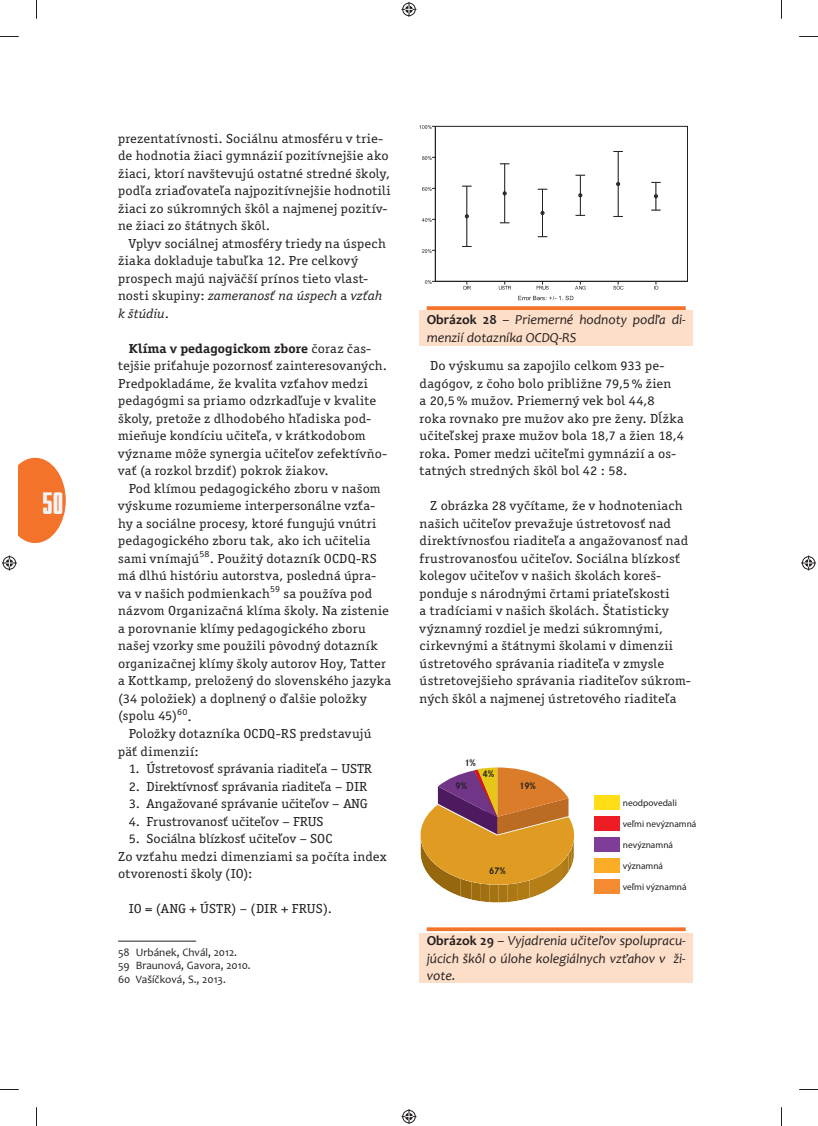
<style>
.page{position:relative;width:818px;height:1126px;background:#fff}
.page>*{position:absolute;margin:0;border:0;box-sizing:border-box;transform-origin:0 0}
.t1{font:32.5px "Futura Display DOT Compress";color:#f2f3f4}
.t2{font:italic 13.75px/17.5px "Candara";color:#231f20}
.t3{font:13.12px/17.5px "Officina Serif Itc TOT";letter-spacing:.015em;color:#231f20;scale:1.1 1}
.t4{font:11.25px/13.8px "Candara";color:#231f20}
.t5{font:700 10px "Corporate S";color:#231f20;scale:.9 1}
.t6{font:9.38px "Myriad Pro";color:#231f20}
.s1{font-style:italic}
.s2{font-weight:700}
.s3{font-weight:700;font-style:normal}
</style>
<div class="page">
<svg style="left:19px;top:458px;width:47px;height:85px"></svg>
<svg style="left:654px;top:282px;width:4px;height:7px"></svg>
<svg style="left:613px;top:282px;width:10px;height:7px"></svg>
<svg style="left:575px;top:282px;width:10px;height:7px"></svg>
<svg style="left:536px;top:282px;width:12px;height:7px"></svg>
<svg style="left:498px;top:282px;width:13px;height:7px"></svg>
<svg style="left:463px;top:282px;width:7px;height:7px"></svg>
<svg style="left:419px;top:125px;width:16px;height:4px"></svg>
<svg style="left:422px;top:156px;width:13px;height:4px"></svg>
<svg style="left:422px;top:187px;width:13px;height:4px"></svg>
<svg style="left:422px;top:218px;width:13px;height:4px"></svg>
<svg style="left:422px;top:249px;width:13px;height:4px"></svg>
<svg style="left:424px;top:280px;width:11px;height:4px"></svg>
<svg style="left:435px;top:126px;width:252px;height:156px"></svg>
<svg style="left:518px;top:296px;width:55px;height:4px"></svg>
<div style="left:594px;top:795px;width:25px;height:14px;background:#ffdd17"></div>
<div style="left:594px;top:816px;width:25px;height:14px;background:#ee1d23"></div>
<div style="left:594px;top:837px;width:25px;height:14px;background:#7e3e98"></div>
<div style="left:594px;top:858px;width:25px;height:14px;background:#fbad28"></div>
<div style="left:594px;top:879px;width:25px;height:14px;background:#f58b30"></div>
<svg style="left:420px;top:767px;width:154px;height:135px"></svg>
<div style="left:419px;top:310px;width:273px;height:35px;background:#fddec8"></div>
<svg style="left:426px;top:306px;width:259px;height:4px"></svg>
<div style="left:419px;top:932px;width:273px;height:50px;background:#fddec8"></div>
<svg style="left:426px;top:927px;width:259px;height:4px"></svg>
<hr style="left:118px;top:940px;width:78px;height:1px;background:#231f20">
<svg style="left:0;top:36px;width:19px;height:1px"></svg>
<svg style="left:799px;top:36px;width:18px;height:1px"></svg>
<svg style="left:0;top:1089px;width:19px;height:1px"></svg>
<svg style="left:799px;top:1089px;width:18px;height:1px"></svg>
<svg style="left:36px;top:0;width:1px;height:19px"></svg>
<svg style="left:36px;top:1107px;width:1px;height:18px"></svg>
<svg style="left:401px;top:2px;width:15px;height:15px"></svg>
<svg style="left:401px;top:1109px;width:15px;height:14px"></svg>
<svg style="left:2px;top:555px;width:15px;height:15px"></svg>
<svg style="left:801px;top:555px;width:14px;height:15px"></svg>
<h1 class="t1" style="left:42px;top:484px;width:22px">50</h1>
<p class="t3" style="left:118px;top:130px;width:249px">prezentatívnosti. Sociálnu atmosféru v trie&shy;de hodnotia žiaci gymnázií pozitívnejšie ako žiaci, ktorí navštevujú ostatné stredné školy, podľa zriaďovateľa najpozitívnejšie hodnotili žiaci zo súkromných škôl a najmenej pozitív&shy;ne žiaci zo štátnych škôl.</p>
<p class="t3" style="left:118px;top:235px;width:245px;text-indent:11px">Vplyv sociálnej atmosféry triedy na úspech žiaka dokladuje tabuľka 12. Pre celkový prospech majú najväčší prínos tieto vlast&shy;nosti skupiny: <span class="s1">zameranosť na úspech</span> a <span class="s1">vzťah k štúdiu</span>.</p>
<p class="t3" style="left:118px;top:340px;width:246px;text-indent:11px"><span class="s2">Klíma v pedagogickom zbore</span> čoraz čas&shy;tejšie priťahuje pozornosť zainteresovaných.<br>Predpokladáme, že kvalita vzťahov medzi pedagógmi sa priamo odzrkadľuje v kvalite školy, pretože z dlhodobého hľadiska pod&shy;mieňuje kondíciu učiteľa, v krátkodobom význame môže synergia učiteľov zefektívňo&shy;vať (a rozkol brzdiť) pokrok žiakov.</p>
<p class="t3" style="left:118px;top:480px;width:249px;text-indent:11px">Pod klímou pedagogického zboru v našom výskume rozumieme interpersonálne vzťa&shy;hy a sociálne procesy, ktoré fungujú vnútri pedagogického zboru tak, ako ich učitelia sami vnímajú<sup>58</sup>. Použitý dotazník OCDQ-RS má dlhú históriu autorstva, posledná úpra&shy;va v našich podmienkach<sup>59</sup> sa používa pod názvom Organizačná klíma školy. Na zistenie a porovnanie klímy pedagogického zboru našej vzorky sme použili pôvodný dotazník organizačnej klímy školy autorov Hoy, Tatter a Kottkamp, preložený do slovenského jazyka (34 položiek) a doplnený o ďalšie položky (spolu 45)<sup>60</sup>.</p>
<p class="t3" style="left:118px;top:725px;width:232px;text-indent:11px">Položky dotazníka OCDQ-RS predstavujú päť dimenzií:</p>
<p class="t3" style="left:129px;top:760px;width:222px">1. Ústretovosť správania riaditeľa – USTR</p>
<p class="t3" style="left:129px;top:778px;width:218px">2. Direktívnosť správania riaditeľa – DIR</p>
<p class="t3" style="left:129px;top:795px;width:218px">3. Angažované správanie učiteľov – ANG</p>
<p class="t3" style="left:129px;top:813px;width:178px">4. Frustrovanosť učiteľov – FRUS</p>
<p class="t3" style="left:118px;top:830px;width:246px;text-indent:11px">5. Sociálna blízkosť učiteľov – SOC<br>Zo vzťahu medzi dimenziami sa počíta index otvorenosti školy (IO):</p>
<p class="t3" style="left:129px;top:900px;width:186px">IO = (ANG + ÚSTR) – (DIR + FRUS).</p>
<p class="t4" style="left:118px;top:946px;width:134px">58 Urbánek, Chvál, 2012.<br>59 Braunová, Gavora, 2010.<br>60 Vašíčková, S., 2013.</p>
<p class="t2" style="left:426px;top:312px;width:260px"><span class="s3">Obrázok 28</span> – Priemerné hodnoty podľa di&shy;menzií dotazníka OCDQ-RS</p>
<p class="t3" style="left:419px;top:358px;width:242px;text-indent:11px">Do výskumu sa zapojilo celkom 933 pe&shy;dagógov, z čoho bolo približne 79,5 % žien<br>a 20,5 % mužov. Priemerný vek bol 44,8 roka rovnako pre mužov ako pre ženy. Dĺžka učiteľskej praxe mužov bola 18,7 a žien 18,4 roka. Pomer medzi učiteľmi gymnázií a os&shy;tatných stredných škôl bol 42 : 58.</p>
<p class="t3" style="left:419px;top:498px;width:248px;text-indent:11px">Z obrázka 28 vyčítame, že v hodnoteniach našich učiteľov prevažuje ústretovosť nad direktívnosťou riaditeľa a angažovanosť nad frustrovanosťou učiteľov. Sociálna blízkosť kolegov učiteľov v našich školách koreš&shy;ponduje s národnými črtami priateľskosti<br>a tradíciami v našich školách. Štatisticky významný rozdiel je medzi súkromnými, cirkevnými a štátnymi školami v dimenzii ústretového správania riaditeľa v zmysle ústretovejšieho správania riaditeľov súkrom&shy;ných škôl a najmenej ústretového riaditeľa</p>
<p class="t5" style="left:464px;top:759px;width:14px">1%</p>
<p class="t5" style="left:455px;top:781px;width:14px">9%</p>
<p class="t5" style="left:482px;top:770px;width:14px">4%</p>
<p class="t5" style="left:519px;top:781px;width:20px">19%</p>
<p class="t5" style="left:489px;top:867px;width:20px">67%</p>
<p class="t6" style="left:622px;top:799px;width:56px">neodpovedali</p>
<p class="t6" style="left:622px;top:820px;width:75px">veľmi nevýznamná</p>
<p class="t6" style="left:622px;top:841px;width:52px">nevýznamná</p>
<p class="t6" style="left:622px;top:862px;width:42px">významná</p>
<p class="t6" style="left:622px;top:883px;width:65px">veľmi významná</p>
<p class="t2" style="left:426px;top:933px;width:260px;text-align:justify"><span class="s3">Obrázok 29</span> – Vyjadrenia učiteľov spolupracu&shy;júcich škôl o úlohe kolegiálnych vzťahov v ži&shy;vote.</p>
</div>
